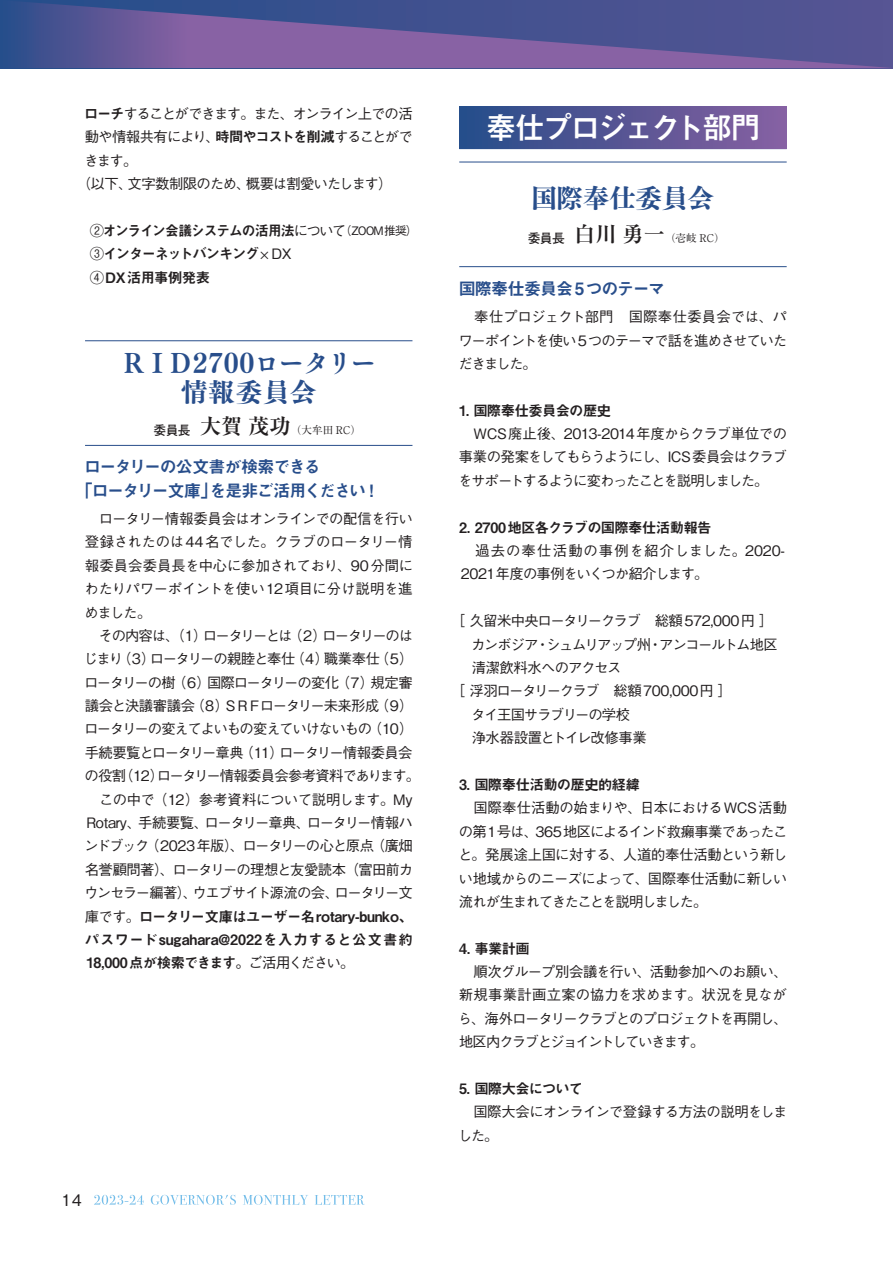
<style>
.page{position:relative;width:893px;height:1263px;background:#fff}
.page>*{position:absolute;margin:0;border:0;box-sizing:border-box;transform-origin:0 0}
.t1{font:700 30.3px "Mi Go MB1 Std De";letter-spacing:-.1em;color:#fff}
.t2{font:26.55px/29.2px "Tsuku BMD Min Std E";letter-spacing:-.015em;color:#284e8b;text-align:center}
.t3{font:16.95px/23.4px "Midashi Go Pro MB31";letter-spacing:-.09em;color:#284e8b}
.t4{font:16.95px "Midashi Go Pro MB31";letter-spacing:-.07em;color:#284e8b}
.t5{font:500 15.9px "Gothic BBB Pro";color:#231f20}
.t6{font:500 14.4px/23.4px "Gothic BBB Pro";letter-spacing:-.07em;color:#231f20;text-align:justify}
.t7{font:14.4px/23.4px "Midashi Go Pr 5 MB31";letter-spacing:-.045em;color:#231f20;text-align:justify}
.t8{font:14.4px/23.4px "Midashi Go Pr 5 MB31";letter-spacing:-.075em;color:#231f20;scale:.96 1}
.t9{font:500 14.4px "Gothic BBB Pro";letter-spacing:-.095em;color:#231f20}
.t10{font:500 14.4px/23.4px "Gothic BBB Pro";letter-spacing:-.015em;color:#231f20}
.t11{font:500 14.4px "Gothic BBB Pro";letter-spacing:-.05em;color:#231f20}
.t12{font:500 14.4px "Gothic BBB Pro";letter-spacing:-.035em;color:#231f20}
.t13{font:500 14.4px "Gothic BBB Pro";letter-spacing:-.09em;color:#231f20}
.t14{font:14.4px "Midashi Go Pr 5 MB31";letter-spacing:-.065em;color:#231f20}
.t15{font:10.65px "Ryumin Pro";color:#231f20}
.s1{font-family:"Midashi Go Pr 5 MB31";font-weight:400}
.s2{font-family:"Gothic BBB Pro";font-weight:500}
.s3{font-family:"Gothic BBB Pro";font-weight:500;font-size:11.7px}
.s4{font-family:"Gothic BBB Pro";font-weight:500;font-size:12.75px}
.s5{font-family:"Futo Go B101 Pr 6";font-weight:700;font-size:12.75px}
.s6{font-weight:700;font-size:21.3px}
</style>
<div class="page">
<svg style="left:0;top:0;width:893px;height:68px;background:#5e5797"></svg>
<svg style="left:94px;top:1195px;width:270px;height:10px"></svg>
<hr style="left:85px;top:445px;width:327px;height:1px;background:#284e8b">
<hr style="left:85px;top:340px;width:327px;height:1px;background:#284e8b">
<div style="left:459px;top:106px;width:328px;height:43px;background:linear-gradient(to right,#264c89,#8860a1)"></div>
<hr style="left:459px;top:266px;width:328px;height:1px;background:#284e8b">
<hr style="left:459px;top:162px;width:328px;height:1px;background:#284e8b">
<p class="t9" style="left:84px;top:102px;width:330px"><span class="s1">ローチ</span>することができます。また、オンライン上での活</p>
<p class="t6" style="left:85px;top:123px;width:330px">動や情報共有により、<span class="s1">時間やコストを削減</span>することがで</p>
<p class="t6" style="left:84px;top:147px;width:55px">きます。</p>
<p class="t6" style="left:77px;top:170px;width:317px">（以下、文字数制限のため、概要は割愛いたします）</p>
<p class="t8" style="left:90px;top:218px;width:343px"><span class="s2">②</span>オンライン会議システムの活用法<span class="s2">について</span><span class="s3">（ZOOM推奨）<br></span><span class="s2">③</span>インターネットバンキング<span class="s4">×</span><span class="s2">DX<br>④</span>DX活用事例発表</p>
<h2 class="t2" style="left:121px;top:344px;width:257px">ＲＩＤ2700ロータリー情報委員会</h2>
<p class="t15" style="left:154px;top:422px;width:209px"><span class="s5">委員長</span> <span class="s6">大賀茂功</span>（大牟田 RC）</p>
<p class="t3" style="left:76px;top:453px;width:306px;text-indent:8px">ロータリーの公文書が検索できる<br>「ロータリー文庫」を是非ご活用ください！</p>
<p class="t6" style="left:84px;top:505px;width:338px;text-align:left">　ロータリー情報委員会はオンラインでの配信を行い登録されたのは44名でした。クラブのロータリー情報委員会委員長を中心に参加されており、90分間にわたりパワーポイントを使い12項目に分け説明を進めました。<br>　その内容は、（1）ロータリーとは（2）ロータリーのはじまり（3）ロータリーの親睦と奉仕（4）職業奉仕（5）ロータリーの樹（6）国際ロータリーの変化（7）規定審議会と決議審議会（8）ＳＲＦロータリー未来形成（9）ロータリーの変えてよいもの変えていけないもの（10）手続要覧とロータリー章典（11）ロータリー情報委員会の役割（12）ロータリー情報委員会参考資料であります。　この中で（12）参考資料について説明します。My<br>Rotary、手続要覧、ロータリー章典、ロータリー情報ハンドブック（2023年版）、ロータリーの心と原点（廣畑名誉顧問著）、ロータリーの理想と友愛読本（富田前カウンセラー編著）、ウエブサイト源流の会、ロータリー文</p>
<p class="t7" style="left:85px;top:903px;width:330px"><span class="s2">庫です。</span>ロータリー文庫はユーザー名rotary-bunko、パスワードsugahara@2022を入力すると公文書約18,000 点が検索できます。<span class="s2">ご活用ください。</span></p>
<p class="t5" style="left:62px;top:1187px;width:22px">14</p>
<h1 class="t1" style="left:486px;top:105px;width:276px">奉仕プロジェクト部門</h1>
<h2 class="t2" style="left:531px;top:180px;width:185px">国際奉仕委員会</h2>
<p class="t15" style="left:528px;top:229px;width:198px"><span class="s5">委員長</span> <span class="s6">白川勇一</span>（壱岐 RC）</p>
<p class="t4" style="left:459px;top:275px;width:208px">国際奉仕委員会5つのテーマ</p>
<p class="t6" style="left:458px;top:303px;width:330px">　奉仕プロジェクト部門　国際奉仕委員会では、パワーポイントを使い 5 つのテーマで話を進めさせていただきました。</p>
<p class="t7" style="left:459px;top:398px;width:154px">1. 国際奉仕委員会の歴史</p>
<p class="t6" style="left:458px;top:420px;width:330px">　WCS廃止後、2013-2014年度からクラブ単位での事業の発案をしてもらうようにし、ICS委員会はクラブをサポートするように変わったことを説明しました。</p>
<p class="t7" style="left:459px;top:514px;width:254px">2. 2700地区各クラブの国際奉仕活動報告</p>
<p class="t10" style="left:459px;top:537px;width:327px">　過去の奉仕活動の事例を紹介しました。2020-<br>2021年度の事例をいくつか紹介します。</p>
<p class="t11" style="left:451px;top:609px;width:324px">［ 久留米中央ロータリークラブ　総額572,000円 ］</p>
<p class="t9" style="left:471px;top:633px;width:308px">カンボジア・シュムリアップ州・アンコールトム地区</p>
<p class="t11" style="left:472px;top:656px;width:151px">清潔飲料水へのアクセス</p>
<p class="t6" style="left:451px;top:677px;width:283px">［ 浮羽ロータリークラブ　総額700,000円 ］</p>
<p class="t13" style="left:471px;top:703px;width:161px">タイ王国サラブリーの学校</p>
<p class="t12" style="left:472px;top:726px;width:176px">浄水器設置とトイレ改修事業</p>
<p class="t7" style="left:459px;top:772px;width:183px">3. 国際奉仕活動の歴史的経緯</p>
<p class="t6" style="left:458px;top:794px;width:331px">　国際奉仕活動の始まりや、日本におけるWCS活動の第1号は、365地区によるインド救癩事業であったこと。発展途上国に対する、人道的奉仕活動という新しい地域からのニーズによって、国際奉仕活動に新しい流れが生まれてきたことを説明しました。</p>
<p class="t7" style="left:459px;top:935px;width:72px">4. 事業計画</p>
<p class="t6" style="left:458px;top:958px;width:331px">　順次グループ別会議を行い、活動参加へのお願い、新規事業計画立案の協力を求めます。状況を見ながら、海外ロータリークラブとのプロジェクトを再開し、地区内クラブとジョイントしていきます。</p>
<p class="t14" style="left:459px;top:1077px;width:126px">5. 国際大会について</p>
<p class="t6" style="left:458px;top:1098px;width:331px">　国際大会にオンラインで登録する方法の説明をしました。</p>
</div>
